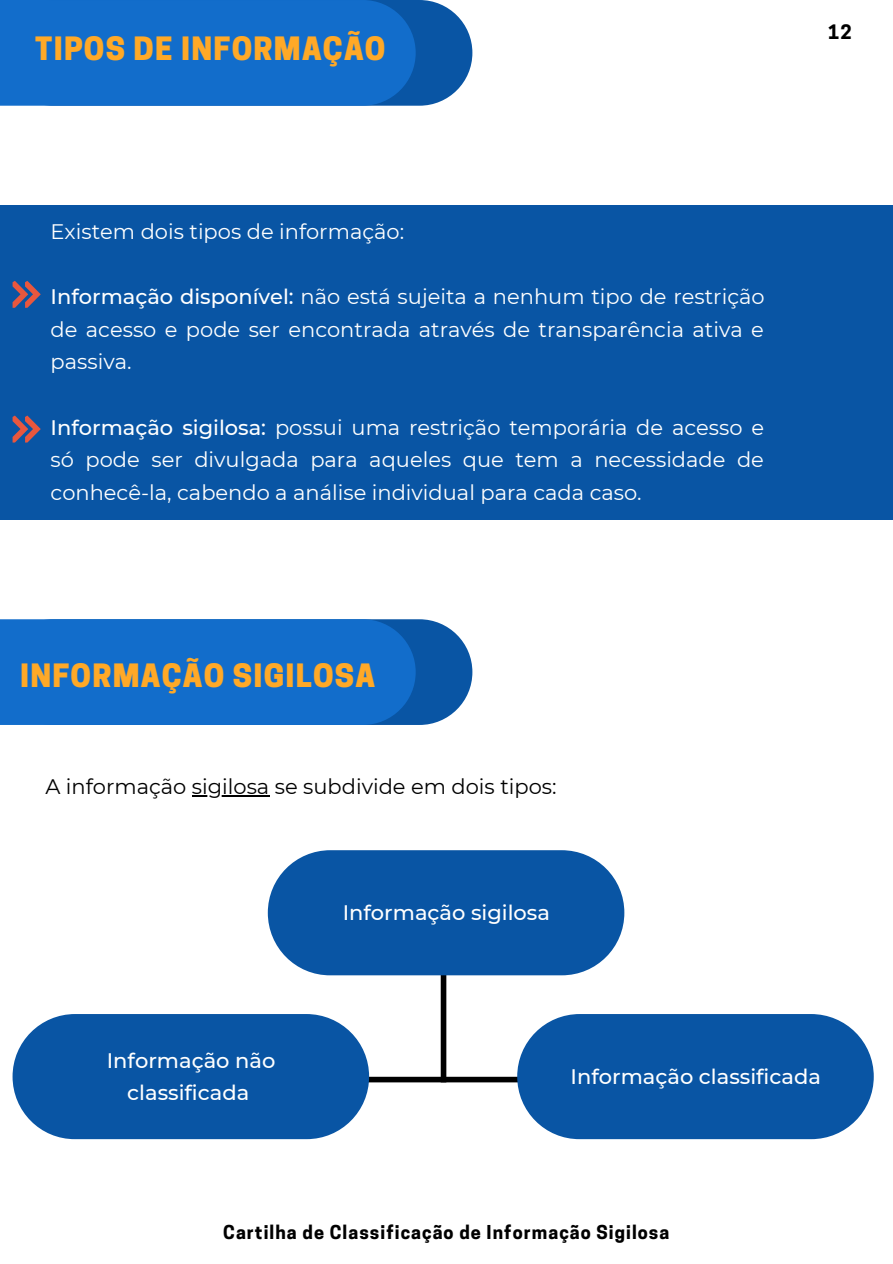
<style>
.page{position:relative;width:893px;height:1264px;background:#fff}
.page>*{position:absolute;margin:0;border:0;box-sizing:border-box;transform-origin:0 0}
.t1{font:800 30.15px "Cooper Hewitt";letter-spacing:.04em;color:#ffa927}
.t2{font:21px/32.5px "Montserrat";color:#fff;text-align:justify}
.t3{font:500 21px/32.5px "Montserrat";color:#fff;text-align:center}
.t4{font:21px "Montserrat";color:#000}
.t5{font:700 18.75px "Cooper Hewitt";color:#000}
.t6{font:700 18px "Cooper Hewitt";letter-spacing:.06em;color:#000}
.s1{font-weight:500}
</style>
<div class="page">
<div style="left:0;top:204px;width:892px;height:315px;background:#0955a4"></div>
<svg style="left:13px;top:281px;width:28px;height:27px"></svg>
<svg style="left:13px;top:415px;width:28px;height:27px"></svg>
<div style="left:440px;top:959px;width:6px;height:123px;background:#000"></div>
<div style="left:293px;top:1076px;width:285px;height:6px;background:#000"></div>
<div style="left:268px;top:850px;width:356px;height:125px;background:#0955a4;border-radius:63px"></div>
<div style="left:0;top:0;width:472px;height:106px;background:#0955a4;border-radius:53px"></div>
<div style="left:0;top:0;width:415px;height:106px;background:#126dcb"></div>
<div style="left:0;top:619px;width:472px;height:106px;background:#0955a4;border-radius:53px"></div>
<div style="left:0;top:619px;width:415px;height:106px;background:#126dcb"></div>
<hr style="left:192px;top:795px;width:77px;height:1px;background:#000">
<div style="left:13px;top:1014px;width:356px;height:125px;background:#0955a4;border-radius:63px"></div>
<div style="left:517px;top:1014px;width:356px;height:125px;background:#0955a4;border-radius:63px"></div>
<h1 class="t1" style="left:35px;top:38px;width:352px">TIPOS DE INFORMAÇÃO</h1>
<p class="t5" style="left:828px;top:25px;width:25px">12</p>
<p class="t2" style="left:51px;top:215px;width:355px">Existem dois tipos de informação:</p>
<p class="t2" style="left:51px;top:280px;width:715px"><span class="s1">Informação disponível:</span> não está sujeita a nenhum tipo de restrição de acesso e pode ser encontrada através de transparência ativa e passiva.</p>
<p class="t2" style="left:51px;top:411px;width:715px"><span class="s1">Informação sigilosa:</span> possui uma restrição temporária de acesso e só pode ser divulgada para aqueles que tem a necessidade de conhecê-la, cabendo a análise individual para cada caso.</p>
<h1 class="t1" style="left:20px;top:664px;width:356px">INFORMAÇÃO SIGILOSA</h1>
<p class="t4" style="left:45px;top:774px;width:512px">A informação sigilosa se subdivide em dois tipos:</p>
<p class="t3" style="left:107px;top:1043px;width:170px">Informação não classificada</p>
<p class="t3" style="left:342px;top:896px;width:209px">Informação sigilosa</p>
<p class="t3" style="left:570px;top:1060px;width:252px">Informação classificada</p>
<p class="t6" style="left:223px;top:1225px;width:447px">Cartilha de Classificação de Informação Sigilosa</p>
</div>
